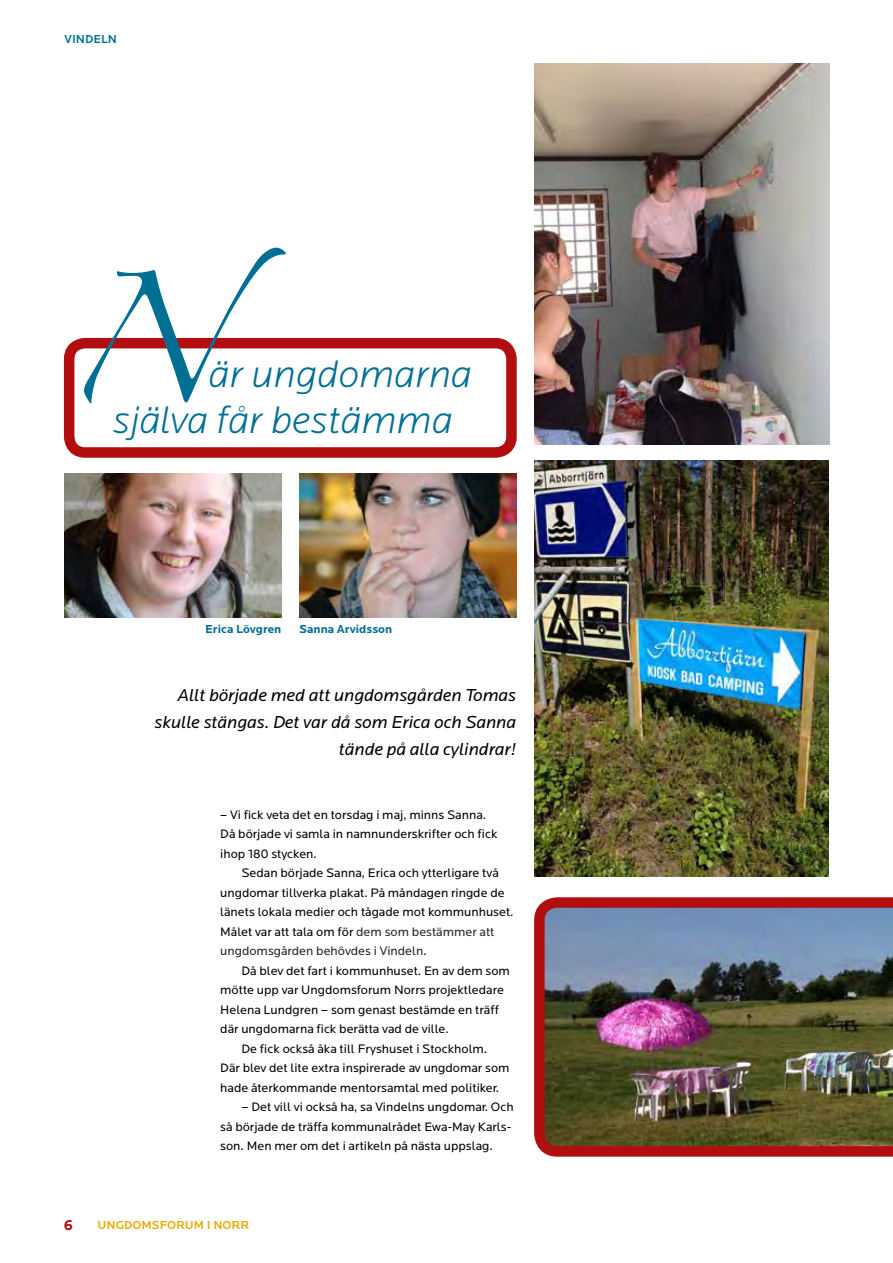
<style>
.page{position:relative;width:893px;height:1263px;background:#fff}
.page>*{position:absolute;margin:0;border:0;box-sizing:border-box;transform-origin:0 0}
.t1{font:116.4px "Zapfino";color:#006f94}
.t2{font:italic 300 39.75px/45.8px "Locator";color:#006f94}
.t3{font:italic 18px/27px "Locator";color:#000;text-align:right}
.t4{font:700 15px "Locator";color:#b20e10}
.t5{font:12.75px/19.5px "Locator";color:#000}
.t6{font:700 12px "Locator";color:#006f94}
.t7{font:500 12px "Locator";color:#e9aa00}
.t8{font:500 12px "Locator";color:#006f94}
.s1{color:#262626}
</style>
<div class="page">
<img style="left:534px;top:64px;width:295px;height:380px">
<img style="left:534px;top:460px;width:295px;height:417px">
<img style="left:534px;top:897px;width:359px;height:260px">
<div style="left:64px;top:338px;width:453px;height:120px;border:10px solid #b20e10;border-radius:16px"></div>
<img style="left:299px;top:473px;width:217px;height:145px">
<img style="left:65px;top:473px;width:216px;height:145px">
<p class="t8" style="left:65px;top:33px;width:54px">VINDELN</p>
<h1 class="t1" style="left:61px;top:291px;width:227px">N</h1>
<h2 class="t2" style="left:113px;top:352px;width:361px;text-indent:96px">är ungdomarna själva får bestämma</h2>
<p class="t6" style="left:205px;top:622px;width:78px">Erica Lövgren</p>
<p class="t6" style="left:299px;top:622px;width:95px">Sanna Arvidsson</p>
<h3 class="t3" style="left:155px;top:682px;width:363px">Allt började med att ungdomsgården Tomas skulle stängas. Det var då som Erica och Sanna tände på alla cylindrar!</h3>
<p class="t5" style="left:220px;top:805px;width:279px">– Vi fick veta det en torsdag i maj, minns Sanna.<br>Då började vi samla in namnunderskrifter och fick ihop 180 stycken.</p>
<p class="t5" style="left:220px;top:863px;width:295px;text-indent:21px">Sedan började Sanna, Erica och ytterligare två ungdomar tillverka plakat. På måndagen ringde de länets lokala medier och tågade mot kommunhuset.<br>Målet var att tala om för <span class="s1">dem som bestämmer att ungdomsgården behövdes i Vindeln</span>.</p>
<p class="t5" style="left:242px;top:961px;width:270px">Då blev det fart i kommunhuset. En av dem som</p>
<p class="t5" style="left:220px;top:980px;width:285px">mötte upp var Ungdomsforum Norrs projektledare</p>
<p class="t5" style="left:220px;top:1000px;width:280px">Helena Lundgren – som genast bestämde en träff</p>
<p class="t5" style="left:220px;top:1019px;width:230px">där ungdomarna fick berätta vad de ville.</p>
<p class="t5" style="left:242px;top:1039px;width:247px">De fick också åka till Fryshuset i Stockholm.</p>
<p class="t5" style="left:220px;top:1058px;width:291px">Där blev det lite extra inspirerade av ungdomar som</p>
<p class="t5" style="left:220px;top:1078px;width:280px">hade återkommande mentorsamtal med politiker.</p>
<p class="t5" style="left:220px;top:1097px;width:295px;text-indent:21px">– Det vill vi också ha, sa Vindelns ungdomar. Och så började de träffa kommunalrådet Ewa-May Karls&shy;son. Men mer om det i artikeln på nästa uppslag.</p>
<p class="t4" style="left:64px;top:1216px;width:11px">6</p>
<p class="t7" style="left:98px;top:1219px;width:153px">UNGDOMSFORU M I NORR</p>
</div>
